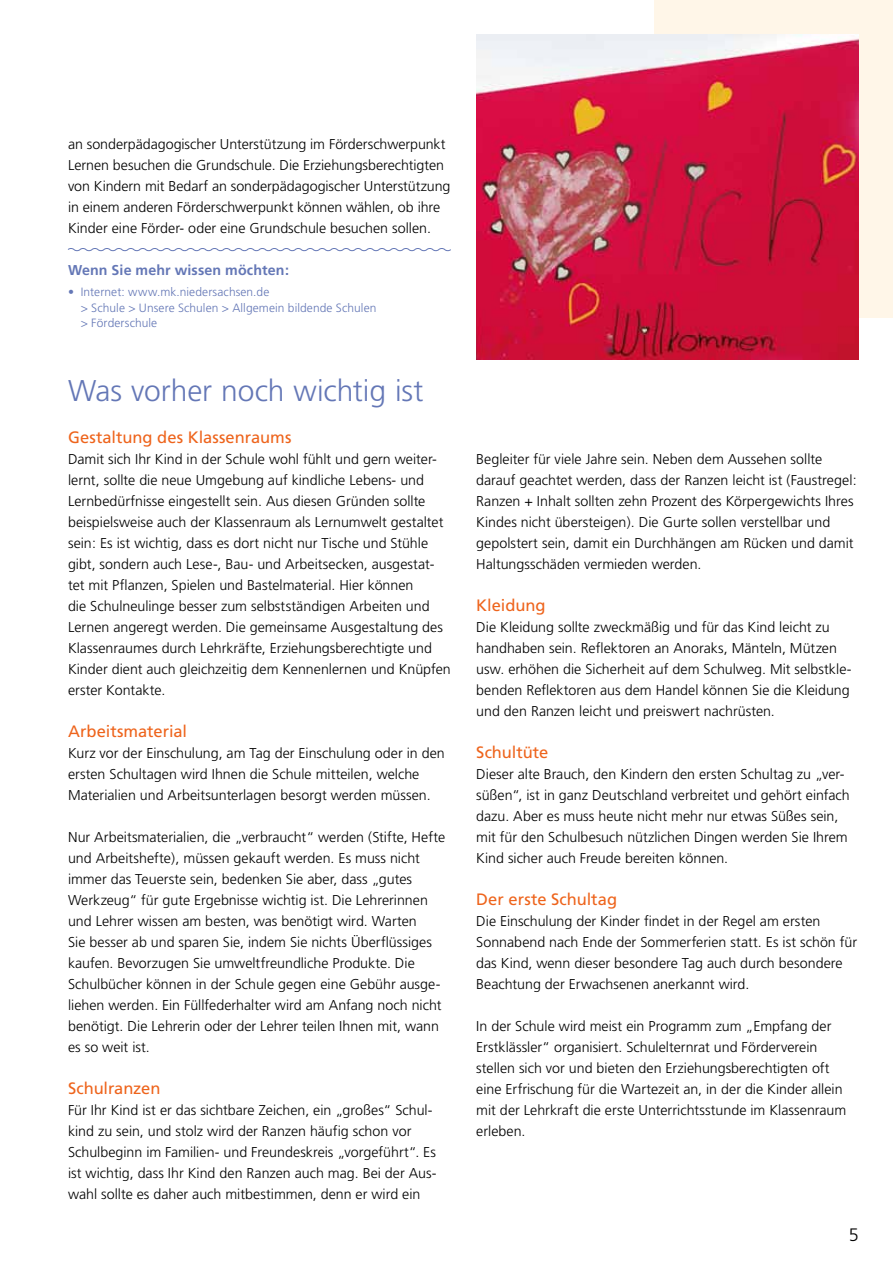
<style>
.page{position:relative;width:893px;height:1263px;background:#fff}
.page>*{position:absolute;margin:0;border:0;box-sizing:border-box;transform-origin:0 0}
.t1{font:300 30px "Frutiger";letter-spacing:-.005em;color:#6477b6}
.t2{font:300 18px "Frutiger";color:#000}
.t3{font:16.5px "Frutiger";color:#ee641c}
.t4{font:300 14.25px/21px "Frutiger";color:#000}
.t5{font:700 14.25px "Frutiger";letter-spacing:.01em;color:#6477b6}
.t6{font:300 12px/15.8px "Frutiger";letter-spacing:.005em;color:#6477b6}
</style>
<div class="page">
<div style="left:655px;top:0;width:238px;height:317px;background:#fff6e8"></div>
<svg style="left:67px;top:248px;width:384px;height:4px"></svg>
<img style="left:476px;top:34px;width:383px;height:325px">
<p class="t4" style="left:68px;top:134px;width:384px">an sonderpädagogischer Unterstützung im Förderschwerpunkt Lernen besuchen die Grundschule. Die Erziehungsberechtigten von Kindern mit Bedarf an sonderpädagogischer Unterstützung in einem anderen Förderschwerpunkt können wählen, ob ihre Kinder eine Förder- oder eine Grundschule besuchen sollen.</p>
<p class="t5" style="left:68px;top:262px;width:223px">Wenn Sie mehr wissen möchten:</p>
<p class="t6" style="left:81px;top:284px;width:297px;text-indent:-13px">• Internet: www.mk.niedersachsen.de<br>&gt; Schule &gt; Unsere Schulen &gt; Allgemein bildende Schulen &gt; Förderschule</p>
<h1 class="t1" style="left:68px;top:374px;width:357px">Was vorher noch wichtig ist</h1>
<p class="t3" style="left:68px;top:428px;width:225px">Gestaltung des Klassenraums</p>
<p class="t4" style="left:68px;top:449px;width:384px">Damit sich Ihr Kind in der Schule wohl fühlt und gern weiter&shy;lernt, sollte die neue Umgebung auf kindliche Lebens- und Lernbedürfnisse eingestellt sein. Aus diesen Gründen sollte beispielsweise auch der Klassenraum als Lernumwelt gestaltet sein: Es ist wichtig, dass es dort nicht nur Tische und Stühle gibt, sondern auch Lese-, Bau- und Arbeitsecken, ausgestat&shy;tet mit Pflanzen, Spielen und Bastelmaterial. Hier können<br>die Schulneulinge besser zum selbstständigen Arbeiten und Lernen angeregt werden. Die gemeinsame Ausgestaltung des Klassenraumes durch Lehrkräfte, Erziehungsberechtigte und Kinder dient auch gleichzeitig dem Kennenlernen und Knüpfen erster Kontakte.</p>
<p class="t3" style="left:68px;top:722px;width:121px">Arbeitsmaterial</p>
<p class="t4" style="left:68px;top:743px;width:378px">Kurz vor der Einschulung, am Tag der Einschulung oder in den ersten Schultagen wird Ihnen die Schule mitteilen, welche<br>Materialien und Arbeitsunterlagen besorgt werden müssen.</p>
<p class="t4" style="left:68px;top:827px;width:379px">Nur Arbeitsmaterialien, die „verbraucht“ werden (Stifte, Hefte und Arbeitshefte), müssen gekauft werden. Es muss nicht immer das Teuerste sein, bedenken Sie aber, dass „gutes Werkzeug“ für gute Ergebnisse wichtig ist. Die Lehrerinnen und Lehrer wissen am besten, was benötigt wird. Warten<br>Sie besser ab und sparen Sie, indem Sie nichts Überflüssiges kaufen. Bevorzugen Sie umweltfreundliche Produkte. Die Schulbücher können in der Schule gegen eine Gebühr ausge&shy;liehen werden. Ein Füllfederhalter wird am Anfang noch nicht benötigt. Die Lehrerin oder der Lehrer teilen Ihnen mit, wann es so weit ist.</p>
<p class="t3" style="left:68px;top:1079px;width:94px">Schulranzen</p>
<p class="t4" style="left:68px;top:1100px;width:370px">Für Ihr Kind ist er das sichtbare Zeichen, ein „großes“ Schul&shy;kind zu sein, und stolz wird der Ranzen häufig schon vor Schulbeginn im Familien- und Freundeskreis „vorgeführt“. Es ist wichtig, dass Ihr Kind den Ranzen auch mag. Bei der Aus&shy;wahl sollte es daher auch mitbestimmen, denn er wird ein</p>
<p class="t4" style="left:476px;top:449px;width:382px">Begleiter für viele Jahre sein. Neben dem Aussehen sollte darauf geachtet werden, dass der Ranzen leicht ist (Faustregel:<br>Ranzen + Inhalt sollten zehn Prozent des Körpergewichts Ihres Kindes nicht übersteigen). Die Gurte sollen verstellbar und gepolstert sein, damit ein Durchhängen am Rücken und damit Haltungsschäden vermieden werden.</p>
<p class="t3" style="left:476px;top:596px;width:71px">Kleidung</p>
<p class="t4" style="left:476px;top:617px;width:377px">Die Kleidung sollte zweckmäßig und für das Kind leicht zu handhaben sein. Reflektoren an Anoraks, Mänteln, Mützen usw. erhöhen die Sicherheit auf dem Schulweg. Mit selbstkle&shy;benden Reflektoren aus dem Handel können Sie die Kleidung und den Ranzen leicht und preiswert nachrüsten.</p>
<p class="t3" style="left:476px;top:743px;width:74px">Schultüte</p>
<p class="t4" style="left:476px;top:764px;width:375px">Dieser alte Brauch, den Kindern den ersten Schultag zu „ver&shy;süßen“, ist in ganz Deutschland verbreitet und gehört einfach dazu. Aber es muss heute nicht mehr nur etwas Süßes sein, mit für den Schulbesuch nützlichen Dingen werden Sie Ihrem Kind sicher auch Freude bereiten können.</p>
<p class="t3" style="left:476px;top:890px;width:142px">Der erste Schultag</p>
<p class="t4" style="left:476px;top:911px;width:382px">Die Einschulung der Kinder findet in der Regel am ersten Sonnabend nach Ende der Sommerferien statt. Es ist schön für das Kind, wenn dieser besondere Tag auch durch besondere Beachtung der Erwachsenen anerkannt wird.</p>
<p class="t4" style="left:476px;top:1016px;width:372px">In der Schule wird meist ein Programm zum „Empfang der Erstklässler“ organisiert. Schulelternrat und Förderverein stellen sich vor und bieten den Erziehungsberechtigten oft eine Erfrischung für die Wartezeit an, in der die Kinder allein mit der Lehrkraft die erste Unterrichtsstunde im Klassenraum erleben.</p>
<p class="t2" style="left:849px;top:1225px;width:12px">5</p>
</div>
